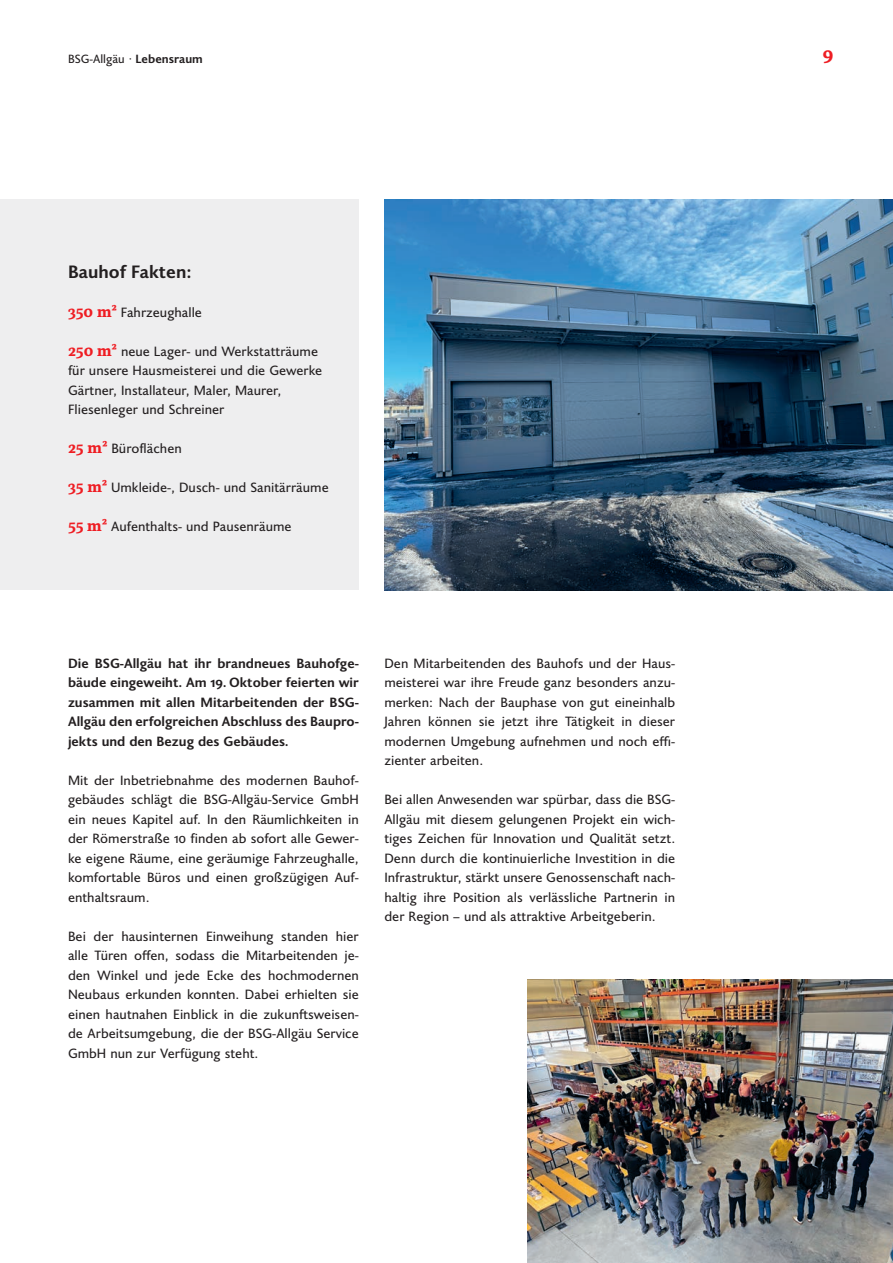
<style>
.page{position:relative;width:893px;height:1263px;background:#fff}
.page>*{position:absolute;margin:0;border:0;box-sizing:border-box;transform-origin:0 0}
.t1{font:700 18px "Joanna Sans Nova";color:#231f20}
.t2{font:800 18px "Alkes";color:#ee1d23}
.t3{font:13.5px/19.5px "Joanna Sans Nova";color:#231f20;text-align:justify}
.t4{font:700 13.5px/19.5px "Joanna Sans Nova";color:#231f20;text-align:justify}
.t5{font:12px "Joanna Sans Nova";color:#231f20}
.s1{font-style:italic}
.s2{font-weight:700}
.s3{font-family:"Alkes";font-weight:800;font-size:15px;color:#ee1d23}
</style>
<div class="page">
<img style="left:384px;top:200px;width:509px;height:391px">
<div style="left:0;top:200px;width:359px;height:390px;background:#eeeeef"></div>
<img style="left:527px;top:980px;width:366px;height:283px">
<p class="t5" style="left:68px;top:50px;width:136px">BSG-Allgäu <span class="s1">·</span> <span class="s2">Lebensraum</span></p>
<h1 class="t2" style="left:823px;top:45px;width:12px">9</h1>
<h1 class="t1" style="left:68px;top:258px;width:125px">Bauhof Fakten:</h1>
<p class="t3" style="left:68px;top:302px;width:135px"><span class="s3">350 m²</span> Fahrzeughalle</p>
<p class="t3" style="left:68px;top:341px;width:256px;text-align:left"><span class="s3">250 m²</span> neue Lager- und Werkstatträume für unsere Hausmeisterei und die Gewerke Gärtner, Installateur, Maler, Maurer, Fliesenleger und Schreiner</p>
<p class="t3" style="left:68px;top:438px;width:115px"><span class="s3">25 m²</span> Büroflächen</p>
<p class="t3" style="left:68px;top:477px;width:262px"><span class="s3">35 m²</span> Umkleide-, Dusch- und Sanitärräume</p>
<p class="t3" style="left:68px;top:516px;width:225px"><span class="s3">55 m²</span> Aufenthalts- und Pausenräume</p>
<p class="t4" style="left:68px;top:652px;width:292px">Die BSG-Allgäu hat ihr brandneues Bauhofge&shy;bäude eingeweiht. Am 19. Oktober feierten wir zusammen mit allen Mitarbeitenden der BSG-Allgäu den erfolgreichen Abschluss des Baupro&shy;jekts und den Bezug des Gebäudes.</p>
<p class="t3" style="left:68px;top:770px;width:292px">Mit der Inbetriebnahme des modernen Bauhof&shy;gebäudes schlägt die BSG-Allgäu-Service GmbH ein neues Kapitel auf. In den Räumlichkeiten in der Römerstraße 10 finden ab sofort alle Gewer&shy;ke eigene Räume, eine geräumige Fahrzeughalle, komfortable Büros und einen großzügigen Auf&shy;enthaltsraum.</p>
<p class="t3" style="left:68px;top:925px;width:292px">Bei der hausinternen Einweihung standen hier alle Türen offen, sodass die Mitarbeitenden je&shy;den Winkel und jede Ecke des hochmodernen Neubaus erkunden konnten. Dabei erhielten sie einen hautnahen Einblick in die zukunftsweisen&shy;de Arbeitsumgebung, die der BSG-Allgäu Service GmbH nun zur Verfügung steht.</p>
<p class="t3" style="left:384px;top:653px;width:292px">Den Mitarbeitenden des Bauhofs und der Haus&shy;meisterei war ihre Freude ganz besonders anzu&shy;merken: Nach der Bauphase von gut eineinhalb Jahren können sie jetzt ihre Tätigkeit in dieser modernen Umgebung aufnehmen und noch effi&shy;zienter arbeiten.</p>
<p class="t3" style="left:384px;top:789px;width:292px">Bei allen Anwesenden war spürbar, dass die BSG-Allgäu mit diesem gelungenen Projekt ein wich&shy;tiges Zeichen für Innovation und Qualität setzt.<br>Denn durch die kontinuierliche Investition in die Infrastruktur, stärkt unsere Genossenschaft nach&shy;haltig ihre Position als verlässliche Partnerin in der Region – und als attraktive Arbeitgeberin.</p>
</div>
